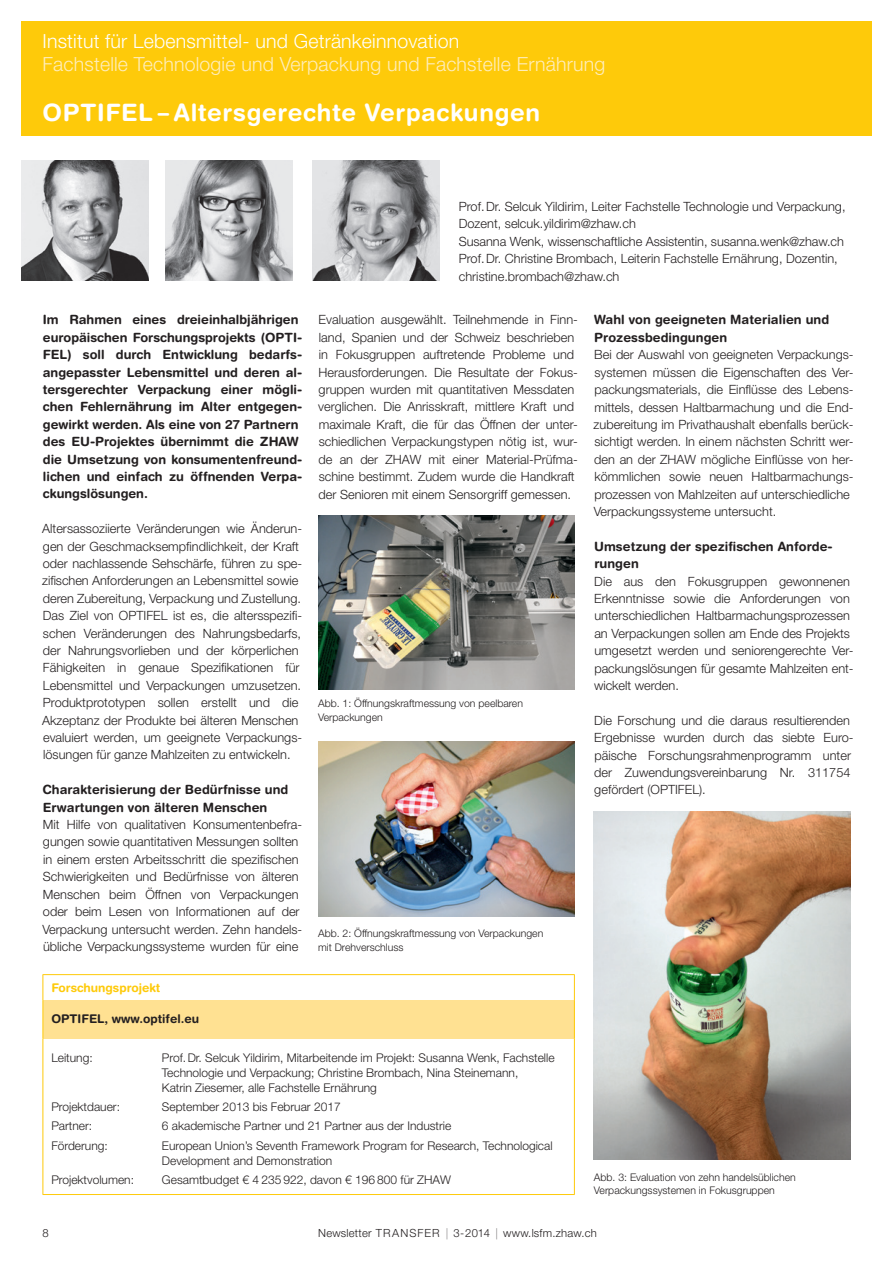
<style>
.page{position:relative;width:893px;height:1263px;background:#fff}
.page>*{position:absolute;margin:0;border:0;box-sizing:border-box;transform-origin:0 0}
.t1{font:700 24px "Helvetica Rounded LT Std";letter-spacing:.025em;color:#fff}
.t2{font:300 19.5px "Helvetica Neue LT Std";letter-spacing:.01em;color:#feedbb}
.t3{font:300 19.5px "Helvetica Neue LT Std";letter-spacing:.01em;color:#fff}
.t4{font:300 12.75px/17.4px "Helvetica Neue LT Pro";color:#231f20}
.t5{font:700 12.75px/17.4px "Helvetica Rounded LT Std";color:#231f20}
.t6{font:300 12px/15px "Helvetica Neue LT Pro";color:#231f20}
.t7{font:700 12px "Helvetica Rounded LT Std";color:#231f20}
.t8{font:700 12px "Helvetica Rounded LT Std";color:#feca0a}
.t9{font:300 11.25px "Helvetica Neue LT Pro";letter-spacing:.02em;color:#231f20}
.t10{font:300 10.5px/13.5px "Helvetica Neue LT Pro";color:#231f20}
</style>
<div class="page">
<div style="left:21px;top:21px;width:851px;height:115px;background:#feca0a"></div>
<div style="left:43px;top:1000px;width:531px;height:38px;background:#ffe192"></div>
<hr style="left:43px;top:974px;width:532px;height:1px;background:#feca0a">
<svg style="left:43px;top:975px;width:1px;height:25px"></svg>
<svg style="left:574px;top:975px;width:1px;height:25px"></svg>
<hr style="left:43px;top:1000px;width:1px;height:38px;background:#feca0a">
<hr style="left:574px;top:1000px;width:1px;height:38px;background:#feca0a">
<hr style="left:43px;top:1038px;width:1px;height:156px;background:#feca0a">
<hr style="left:574px;top:1038px;width:1px;height:156px;background:#feca0a">
<hr style="left:43px;top:1194px;width:532px;height:1px;background:#feca0a">
<img style="left:21px;top:161px;width:128px;height:120px">
<img style="left:165px;top:161px;width:128px;height:120px">
<img style="left:312px;top:161px;width:128px;height:120px">
<img style="left:594px;top:811px;width:257px;height:348px">
<img style="left:318px;top:742px;width:257px;height:174px">
<img style="left:318px;top:516px;width:257px;height:174px">
<h2 class="t3" style="left:43px;top:29px;width:418px">Institut für Lebensmittel- und Getränkeinnovation</h2>
<h2 class="t2" style="left:43px;top:52px;width:564px">Fachstelle Technologie und Verpackung und Fachstelle Ernährung</h2>
<h1 class="t1" style="left:43px;top:98px;width:499px">OPTIFEL – Altersgerechte Verpackungen</h1>
<p class="t5" style="left:43px;top:311px;width:261px">Im Rahmen eines dreieinhalbjährigen europäischen Forschungsprojekts (OPTI-FEL) soll durch Entwicklung bedarfs&shy;angepasster Lebensmittel und deren al&shy;tersgerechter Verpackung einer mögli‑ chen Fehlernährung im Alter entgegen&shy;gewirkt werden. Als eine von 27 Partnern des EU-Projektes übernimmt die ZHAW die Umsetzung von konsumentenfreund&shy;lichen und einfach zu öffnenden Verpa&shy;ckungslösungen.</p>
<p class="t4" style="left:42px;top:520px;width:262px">Altersassoziierte Veränderungen wie Änderun&shy;gen der Geschmacksempfindlichkeit, der Kraft oder nachlassende Sehschärfe, führen zu spe&shy;zifischen Anforderungen an Lebensmittel sowie deren Zubereitung, Verpackung und Zustellung.<br>Das Ziel von OPTIFEL ist es, die altersspezifi&shy;schen Veränderungen des Nahrungsbedarfs, der Nahrungsvorlieben und der körperlichen Fähigkeiten in genaue Spezifikationen für Lebensmittel und Verpackungen umzusetzen.<br>Produktprototypen sollen erstellt und die Akzeptanz der Produkte bei älteren Menschen evaluiert werden, um geeignete Verpackungs&shy;lösungen für ganze Mahlzeiten zu entwickeln.</p>
<p class="t5" style="left:43px;top:781px;width:247px">Charakterisierung der Bedürfnisse und<br>Erwartungen von älteren Menschen</p>
<p class="t4" style="left:42px;top:815px;width:261px">Mit Hilfe von qualitativen Konsumentenbefra&shy;gungen sowie quantitativen Messungen sollten in einem ersten Arbeitsschritt die spezifischen Schwierigkeiten und Bedürfnisse von älteren Menschen beim Öffnen von Verpackungen oder beim Lesen von Informationen auf der Verpackung untersucht werden. Zehn handels&shy;übliche Verpackungssysteme wurden für eine</p>
<p class="t4" style="left:459px;top:198px;width:388px">Prof.Dr. Selcuk Yildirim, Leiter Fachstelle Technologie und Verpackung, Dozent, selcuk.yildirim@zhaw.ch<br>Susanna Wenk, wissenschaftliche Assistentin, susanna.wenk@zhaw.ch Prof.Dr. Christine Brombach, Leiterin Fachstelle Ernährung, Dozentin, christine.brombach@zhaw.ch</p>
<p class="t4" style="left:318px;top:311px;width:261px">Evaluation ausgewählt. Teilnehmende in Finn&shy;land, Spanien und der Schweiz beschrieben in Fokusgruppen auftretende Probleme und Herausforderungen. Die Resultate der Fokus&shy;gruppen wurden mit quantitativen Messdaten verglichen. Die Anrisskraft, mittlere Kraft und maximale Kraft, die für das Öffnen der unter&shy;schiedlichen Verpackungstypen nötig ist, wur&shy;de an der ZHAW mit einer Material-Prüfma&shy;schine bestimmt. Zudem wurde die Handkraft der Senioren mit einem Sensorgriff gemessen.</p>
<p class="t5" style="left:594px;top:311px;width:237px">Wahl von geeigneten Materialien und<br>Prozessbedingungen</p>
<p class="t4" style="left:594px;top:346px;width:261px">Bei der Auswahl von geeigneten Verpackungs&shy;systemen müssen die Eigenschaften des Ver&shy;packungsmaterials, die Einflüsse des Lebens&shy;mittels, dessen Haltbarmachung und die End&shy;zubereitung im Privathaushalt ebenfalls berück&shy;sichtigt werden. In einem nächsten Schritt wer&shy;den an der ZHAW mögliche Einflüsse von her&shy;kömmlichen sowie neuen Haltbarmachungs&shy;prozessen von Mahlzeiten auf unterschiedliche Verpackungssysteme untersucht.</p>
<p class="t5" style="left:594px;top:537px;width:240px">Umsetzung der spezifischen Anforde&shy;rungen</p>
<p class="t4" style="left:594px;top:572px;width:261px">Die aus den Fokusgruppen gewonnenen Erkenntnisse sowie die Anforderungen von unterschiedlichen Haltbarmachungsprozessen an Verpackungen sollen am Ende des Projekts umgesetzt werden und seniorengerechte Ver&shy;packungslösungen für gesamte Mahlzeiten ent&shy;wickelt werden.</p>
<p class="t4" style="left:594px;top:711px;width:261px">Die Forschung und die daraus resultierenden Ergebnisse wurden durch das siebte Euro&shy;päische Forschungsrahmenprogramm unter der Zuwendungsvereinbarung Nr. 311754 gefördert (OPTIFEL).</p>
<p class="t10" style="left:318px;top:696px;width:206px">Abb. 1: Öffnungskraftmessung von peelbaren<br>Verpackungen</p>
<p class="t10" style="left:318px;top:926px;width:227px">Abb. 2: Öffnungskraftmessung von Verpackungen mit Drehverschluss</p>
<p class="t8" style="left:51px;top:980px;width:110px">Forschungsprojekt</p>
<p class="t7" style="left:51px;top:1012px;width:149px">OPTIFEL, www.optifel.eu</p>
<p class="t6" style="left:51px;top:1050px;width:43px">Leitung:</p>
<p class="t6" style="left:162px;top:1050px;width:394px">Prof.Dr. Selcuk Yildirim, Mitarbeitende im Projekt: Susanna Wenk, Fachstelle<br>Technologie und Verpackung; Christine Brombach, Nina Steinemann,<br>Katrin Ziesemer, alle Fachstelle Ernährung</p>
<p class="t6" style="left:51px;top:1099px;width:70px">Projektdauer:</p>
<p class="t6" style="left:162px;top:1099px;width:180px">September 2013 bis Februar 2017</p>
<p class="t6" style="left:51px;top:1118px;width:42px">Partner:</p>
<p class="t6" style="left:162px;top:1118px;width:291px">6 akademische Partner und 21 Partner aus der Industrie</p>
<p class="t6" style="left:51px;top:1137px;width:58px">Förderung:</p>
<p class="t6" style="left:162px;top:1137px;width:392px">European Union’s Seventh Framework Program for Research, Technological<br>Development and Demonstration</p>
<p class="t6" style="left:51px;top:1172px;width:84px">Projektvolumen:</p>
<p class="t6" style="left:162px;top:1172px;width:290px">Gesamtbudget € 4 235 922, davon € 196 800 für ZHAW</p>
<p class="t10" style="left:594px;top:1170px;width:203px">Abb. 3: Evaluation von zehn handelsüblichen<br>Verpackungssystemen in Fokusgruppen</p>
<p class="t9" style="left:43px;top:1226px;width:8px">8</p>
<p class="t9" style="left:318px;top:1226px;width:280px">Newsletter TRANSFER | 3-2014 | www.lsfm.zhaw.ch</p>
</div>
